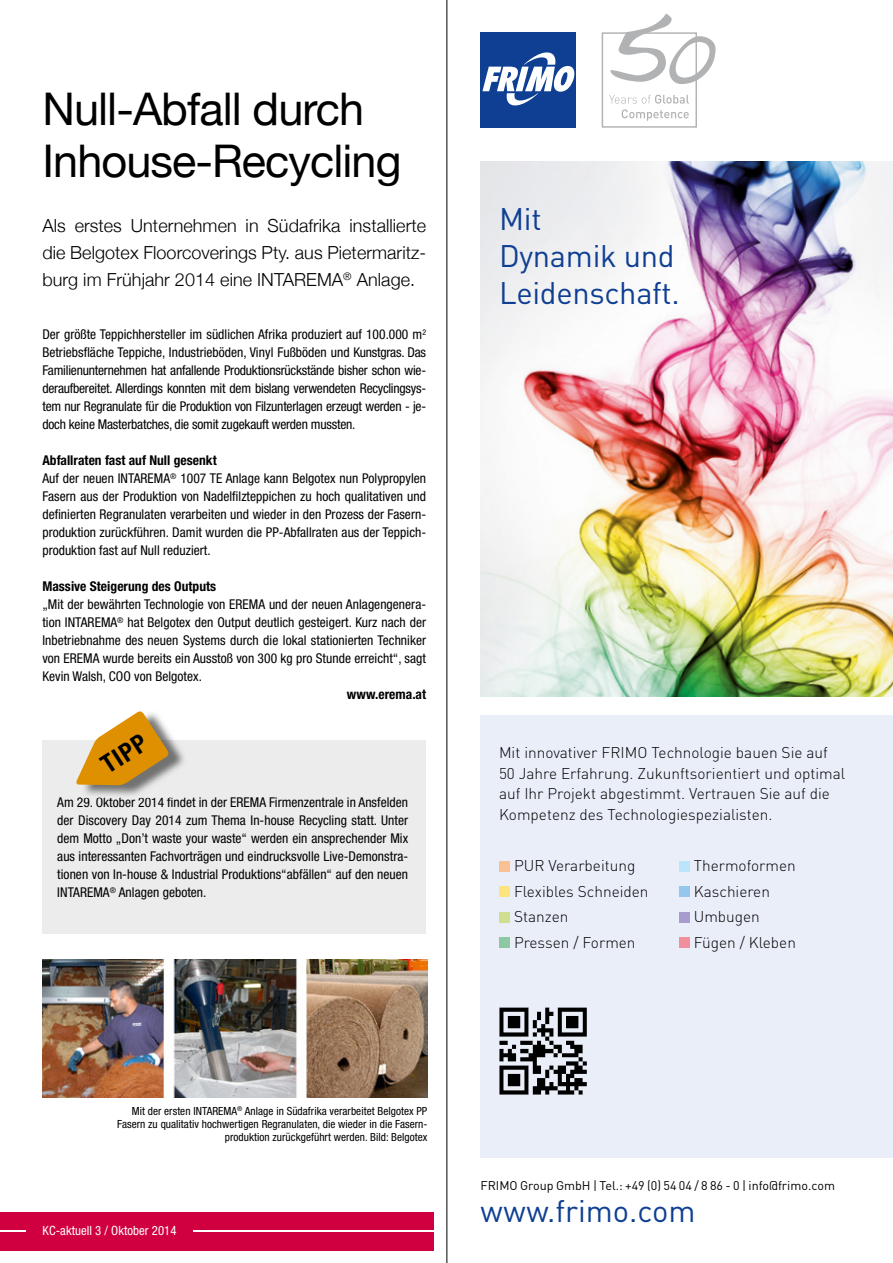
<style>
.page{position:relative;width:893px;height:1263px;background:#fff}
.page>*{position:absolute;margin:0;border:0;box-sizing:border-box;transform-origin:0 0}
.t1{font:45px/52.5px "Helvetica Neue";letter-spacing:-.02em;color:#000}
.t2{font:30.9px/37px "DIN Pro";letter-spacing:-.01em;color:#0f3f93}
.t3{font:700 condensed 25.5px "Helvetica Neue";color:#000}
.t4{font:300 18px/27px "Helvetica Neue";letter-spacing:.005em;color:#000;text-align:justify}
.t5{font:300 15.45px/25.3px "DIN Pro";color:#000}
.t6{font:condensed 13.5px/18px "Helvetica Neue";letter-spacing:.005em;color:#000;text-align:justify}
.t7{font:700 condensed 13.5px "Helvetica Neue";letter-spacing:.005em;color:#000}
.t8{font:condensed 12.75px "Helvetica Neue";letter-spacing:.005em;color:#fff}
.t9{font:12.45px "DIN Pro";color:#000}
.t10{font:condensed 11.25px/12.8px "Helvetica Neue";letter-spacing:.005em;color:#000;text-align:right}
.s1{font-weight:700}
</style>
<div class="page">
<div style="left:0;top:1212px;width:893px;height:38px;background:#d00040"></div>
<hr style="left:0;top:1230px;width:893px;height:1px;background:#fff">
<div style="left:26px;top:1225px;width:167px;height:12px;background:#d00040"></div>
<div style="left:435px;top:0;width:458px;height:1263px;background:#fff"></div>
<img style="left:446px;top:0;width:447px;height:1263px">
<div style="left:480px;top:33px;width:96px;height:95px;background:#0f3f93"></div>
<svg style="left:482px;top:52px;width:93px;height:54px"></svg>
<div style="left:602px;top:32px;width:95px;height:96px;border:1px solid #b1b2b3"></div>
<svg style="left:610px;top:14px;width:105px;height:70px"></svg>
<svg style="left:609px;top:95px;width:80px;height:26px"></svg>
<img style="left:42px;top:959px;width:385px;height:138px">
<div style="left:42px;top:740px;width:384px;height:194px;background:#ececec"></div>
<img style="left:84px;top:735px;width:100px;height:61px">
<img style="left:81px;top:797px;width:105px;height:1px">
<svg style="left:76px;top:711px;width:94px;height:74px"></svg>
<h1 class="t1" style="left:43px;top:85px;width:360px">Null-Abfall durch<br>Inhouse-Recycling</h1>
<h3 class="t4" style="left:42px;top:211px;width:385px">Als erstes Unternehmen in Südafrika installierte die Belgotex Floorcoverings Pty. aus Pietermaritz&shy;burg im Frühjahr 2014 eine INTAREMA<sup>®</sup> Anlage.</h3>
<p class="t6" style="left:42px;top:325px;width:385px">Der größte Teppichhersteller im südlichen Afrika produziert auf 100.000 m<sup>2<br></sup>Betriebsfläche Teppiche, Industrieböden, Vinyl Fußböden und Kunstgras. Das Familienunternehmen hat anfallende Produktionsrückstände bisher schon wie&shy;deraufbereitet. Allerdings konnten mit dem bislang verwendeten Recyclingsys&shy;tem nur Regranulate für die Produktion von Filzunterlagen erzeugt werden - je&shy;doch keine Masterbatches, die somit zugekauft werden mussten.</p>
<p class="t6" style="left:42px;top:451px;width:385px;text-align:left"><span class="s1">Abfallraten fast auf Null gesenkt<br></span>Auf der neuen INTAREMA<sup>®</sup> 1007 TE Anlage kann Belgotex nun Polypropylen Fasern aus der Produktion von Nadelfilzteppichen zu hoch qualitativen und definierten Regranulaten verarbeiten und wieder in den Prozess der Fasern&shy;produktion zurückführen. Damit wurden die PP-Abfallraten aus der Teppich&shy;produktion fast auf Null reduziert.</p>
<p class="t7" style="left:42px;top:578px;width:175px">Massive Steigerung des Outputs</p>
<p class="t6" style="left:42px;top:595px;width:385px">„Mit der bewährten Technologie von EREMA und der neuen Anlagengenera&shy;tion INTAREMA<sup>®</sup> hat Belgotex den Output deutlich gesteigert. Kurz nach der Inbetriebnahme des neuen Systems durch die lokal stationierten Techniker von EREMA wurde bereits ein Ausstoß von 300 kg pro Stunde erreicht“, sagt Kevin Walsh, COO von Belgotex.</p>
<p class="t7" style="left:347px;top:686px;width:81px">www.erema.at</p>
<h3 class="t3" style="left:95px;top:754px;width:51px;rotate:-33deg">TIPP</h3>
<p class="t6" style="left:57px;top:793px;width:352px">Am 29. Oktober 2014 findet in der EREMA Firmenzentrale in Ansfelden der Discovery Day 2014 zum Thema In-house Recycling statt. Unter dem Motto „Don’t waste your waste“ werden ein ansprechender Mix aus interessanten Fachvorträgen und eindrucksvolle Live-Demonstra&shy;tionen von In-house &amp; Industrial Produktions“abfällen“ auf den neuen INTAREMA<sup>®</sup> Anlagen geboten.</p>
<h2 class="t2" style="left:499px;top:199px;width:182px">Mit<br>Dynamik und<br>Leidenschaft.</h2>
<p class="t5" style="left:499px;top:742px;width:348px;line-height:20.5px">Mit innovativer FRIMO Technologie bauen Sie auf 50 Jahre Erfahrung. Zukunftsorientiert und optimal auf Ihr Projekt abgestimmt. Vertrauen Sie auf die Kompetenz des Technologiespezialisten.</p>
<p class="t5" style="left:514px;top:852px;width:136px">PUR Verarbeitung<br>Flexibles Schneiden<br>Stanzen<br>Pressen / Formen</p>
<p class="t5" style="left:694px;top:852px;width:104px">Thermoformen<br>Kaschieren<br>Umbugen<br>Fügen / Kleben</p>
<p class="t10" style="left:117px;top:1105px;width:312px">Mit der ersten INTAREMA<sup>®</sup> Anlage in Südafrika verarbeitet Belgotex PP<br>Fasern zu qualitativ hochwertigen Regranulaten, die wieder in die Fasern&shy;produktion zurückgeführt werden. Bild: Belgotex</p>
<p class="t8" style="left:43px;top:1223px;width:135px">KC-aktuell 3 / Oktober 2014</p>
<p class="t9" style="left:480px;top:1177px;width:356px">FRIMO Group GmbH | Tel.: +49 (0) 54 04 / 8 86 - 0 | info@frimo.com</p>
<h2 class="t2" style="left:480px;top:1191px;width:217px">www.frimo.com</h2>
</div>
